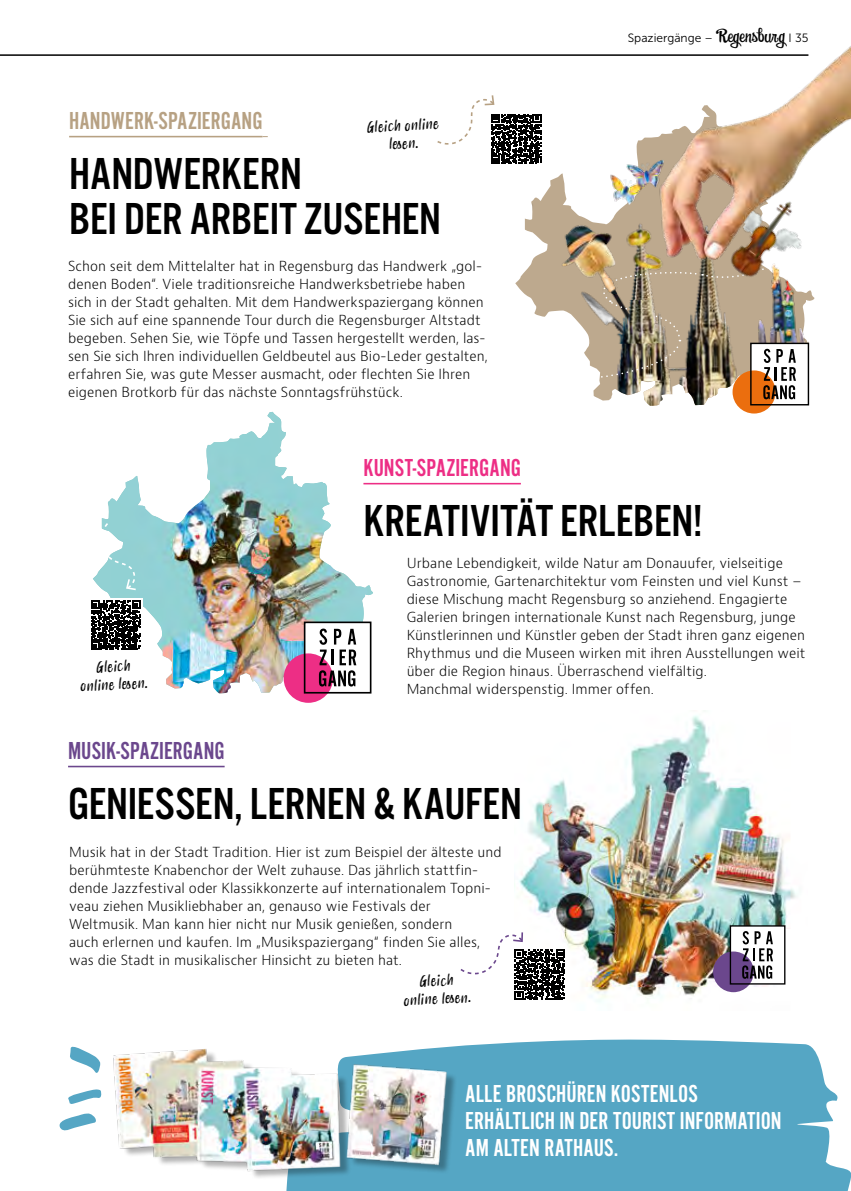
<style>
.page{position:relative;width:851px;height:1191px;background:#fff}
.page>*{position:absolute;margin:0;border:0;box-sizing:border-box;transform-origin:0 0}
.t1{font:46.5px/45px "Alternate Got No 3 D";letter-spacing:.005em;color:#000}
.t2{font:25.5px/27px "Alternate Got No 2 D";letter-spacing:.005em;color:#fff}
.t3{font:25.5px "Alternate Got No 2 D";letter-spacing:.005em;color:#b7a183}
.t4{font:25.5px "Alternate Got No 2 D";letter-spacing:.005em;color:#6b478d}
.t5{font:25.5px "Alternate Got No 2 D";letter-spacing:.005em;color:#ed2e85}
.t6{font:italic 15px/18px "Smoothy";color:#000;text-align:center}
.t7{font:300 13.5px/18px "Bernino Sans";letter-spacing:.005em;color:#000}
.t8{font:12px "Museo Sans 300";color:#000}
.s1{font-family:"Swingdancer";font-size:18px}
</style>
<div class="page">
<img style="left:514px;top:715px;width:272px;height:287px">
<svg style="left:785px;top:960px;width:1px;height:17px"></svg>
<div style="left:730px;top:926px;width:54px;height:58px;background:#fff"></div>
<div style="left:713px;top:951px;width:40px;height:41px;background:#6b478d;border-radius:50%"></div>
<div style="left:729px;top:925px;width:56px;height:59px;border:1px solid #000"></div>
<svg style="left:742px;top:960px;width:30px;height:18px"></svg>
<img style="left:514px;top:740px;width:283px;height:220px">
<hr style="left:68px;top:765px;width:156px;height:2px;background:#6b478d">
<svg style="left:460px;top:932px;width:104px;height:67px"></svg>
<hr style="left:0;top:54px;width:808px;height:2px;background:#000">
<svg style="left:286px;top:1039px;width:564px;height:152px;background:#64aec9"></svg>
<svg style="left:70px;top:1046px;width:28px;height:27px"></svg>
<svg style="left:59px;top:1089px;width:39px;height:42px"></svg>
<hr style="left:69px;top:136px;width:193px;height:1px;background:#b7a183">
<svg style="left:515px;top:114px;width:123px;height:185px"></svg>
<img style="left:532px;top:197px;width:278px;height:209px">
<img style="left:556px;top:219px;width:82px;height:111px">
<img style="left:569px;top:290px;width:12px;height:58px">
<div style="left:750px;top:343px;width:58px;height:62px;background:#fff"></div>
<div style="left:732px;top:370px;width:43px;height:43px;background:#eb6e0e;border-radius:50%"></div>
<div style="left:750px;top:343px;width:59px;height:62px;border:1px solid #000"></div>
<img style="left:581px;top:230px;width:234px;height:169px">
<img style="left:710px;top:259px;width:105px;height:36px">
<img style="left:638px;top:46px;width:212px;height:213px">
<img style="left:608px;top:159px;width:59px;height:47px">
<img style="left:602px;top:279px;width:15px;height:15px">
<img style="left:613px;top:299px;width:55px;height:45px">
<svg style="left:437px;top:95px;width:104px;height:69px"></svg>
<svg style="left:337px;top:482px;width:36px;height:211px"></svg>
<img style="left:93px;top:412px;width:244px;height:281px">
<div style="left:304px;top:622px;width:66px;height:70px;background:#fff"></div>
<div style="left:283px;top:653px;width:50px;height:50px;background:#ed2e85;border-radius:50%"></div>
<div style="left:304px;top:621px;width:67px;height:72px;border:2px solid #000"></div>
<svg style="left:319px;top:628px;width:37px;height:58px"></svg>
<div style="left:89px;top:598px;width:54px;height:54px;background:#fff"></div>
<svg style="left:91px;top:600px;width:49px;height:50px"></svg>
<hr style="left:363px;top:483px;width:158px;height:1px;background:#ed2e85">
<svg style="left:100px;top:523px;width:36px;height:67px"></svg>
<div style="left:117px;top:1049px;width:340px;height:130px;background:#000;opacity:.3"></div>
<img style="left:98px;top:1049px;width:348px;height:130px">
<h2 class="t3" style="left:69px;top:107px;width:195px">HANDWERK-SPAZIERGANG</h2>
<h1 class="t1" style="left:69px;top:152px;width:373px">HANDWERKERN<br>BEI DER ARBEIT ZUSEHEN</h1>
<p class="t6" style="left:366px;top:119px;width:74px;rotate:-3deg">Gleich online lesen.</p>
<p class="t7" style="left:68px;top:257px;width:421px">Schon seit dem Mittelalter hat in Regensburg das Handwerk „gol&shy;denen Boden“. Viele traditionsreiche Handwerksbetriebe haben sich in der Stadt gehalten. Mit dem Handwerkspaziergang können Sie sich auf eine spannende Tour durch die Regensburger Altstadt begeben. Sehen Sie, wie Töpfe und Tassen hergestellt werden, las&shy;sen Sie sich Ihren individuellen Geldbeutel aus Bio-Leder gestalten, erfahren Sie, was gute Messer ausmacht, oder flechten Sie Ihren eigenen Brotkorb für das nächste Sonntagsfrühstück.</p>
<p class="t8" style="left:627px;top:31px;width:182px">Spaziergänge – <span class="s1">Regensburg</span> I 35</p>
<p class="t6" style="left:79px;top:659px;width:69px;rotate:-3deg">Gleich online lesen.</p>
<h2 class="t5" style="left:363px;top:454px;width:159px">KUNST-SPAZIERGANG</h2>
<h1 class="t1" style="left:363px;top:499px;width:341px">KREATIVITÄT ERLEBEN!</h1>
<p class="t7" style="left:406px;top:554px;width:400px">Urbane Lebendigkeit, wilde Natur am Donauufer, vielseitige Gastronomie, Gartenarchitektur vom Feinsten und viel Kunst – diese Mischung macht Regensburg so anziehend. Engagierte Galerien bringen internationale Kunst nach Regensburg, junge Künstlerinnen und Künstler geben der Stadt ihren ganz eigenen Rhythmus und die Museen wirken mit ihren Ausstellungen weit über die Region hinaus. Überraschend vielfältig.<br>Manchmal widerspenstig. Immer offen.</p>
<h2 class="t4" style="left:68px;top:737px;width:158px">MUSIK-SPAZIERGANG</h2>
<h1 class="t1" style="left:68px;top:782px;width:455px">GENIESSEN, LERNEN &amp; KAUFEN</h1>
<p class="t7" style="left:69px;top:843px;width:434px">Musik hat in der Stadt Tradition. Hier ist zum Beispiel der älteste und berühmteste Knabenchor der Welt zuhause. Das jährlich stattfin&shy;dende Jazzfestival oder Klassikkonzerte auf internationalem Topni&shy;veau ziehen Musikliebhaber an, genauso wie Festivals der Weltmusik. Man kann hier nicht nur Musik genießen, sondern<br>auch erlernen und kaufen. Im „Musikspaziergang“ finden Sie alles, was die Stadt in musikalischer Hinsicht zu bieten hat.</p>
<p class="t6" style="left:402px;top:973px;width:69px;rotate:-3deg">Gleich online lesen.</p>
<h2 class="t2" style="left:465px;top:1081px;width:318px">ALLE BROSCHÜREN KOSTENLOS<br>ERHÄLTLICH IN DER TOURIST INFORMATION<br>AM ALTEN RATHAUS.</h2>
</div>
